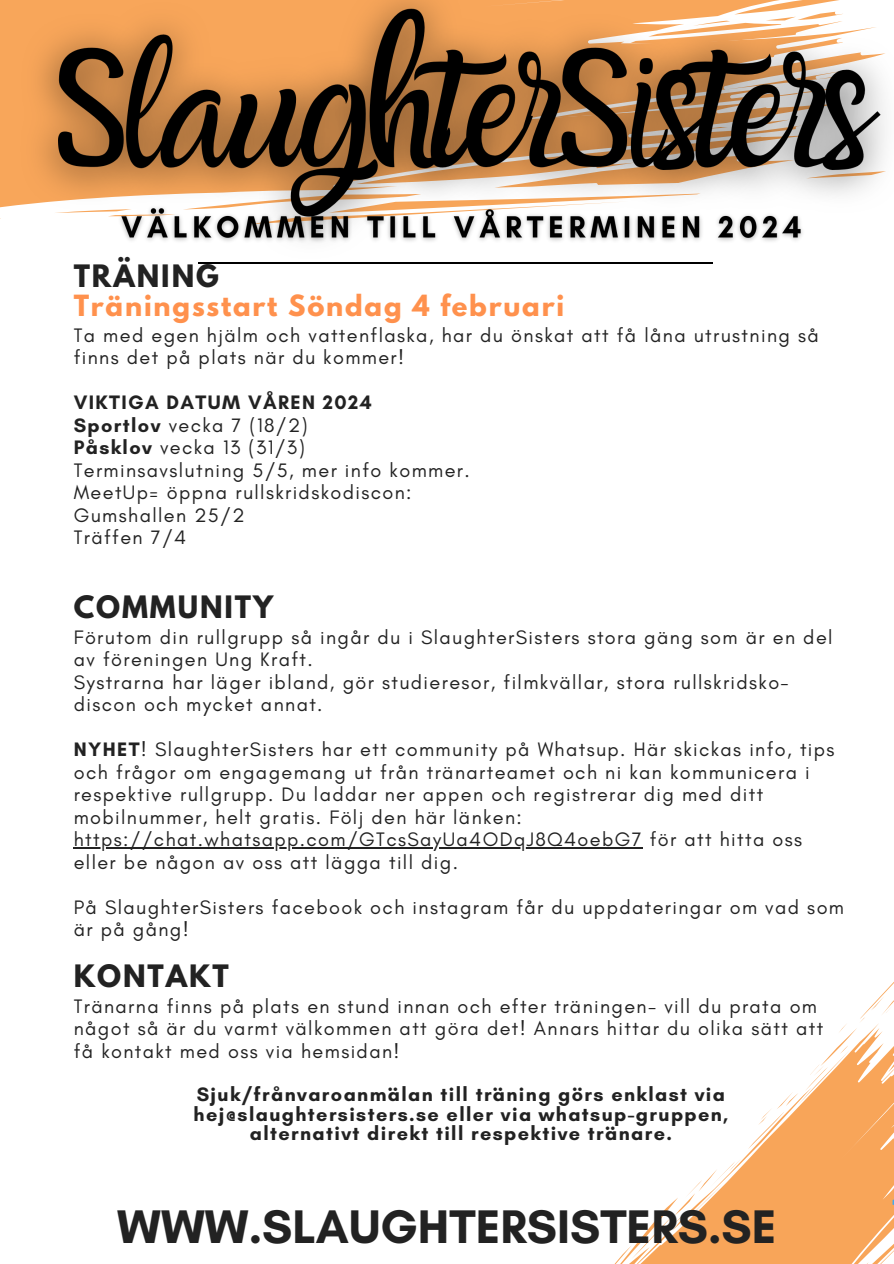
<style>
.page{position:relative;width:894px;height:1264px;background:#fff}
.page>*{position:absolute;margin:0;border:0;box-sizing:border-box;transform-origin:0 0}
.t1{font:700 48px "Glacial Indifference";color:#222}
.t2{font:700 27.3px "League Spartan";letter-spacing:.07em;color:#222}
.t3{font:700 25.8px "League Spartan";letter-spacing:.07em;color:#ff914d}
.t4{font:19.8px/22.5px "Glacial Indifference";letter-spacing:.07em;color:#222}
.t5{font:700 19.8px/19.2px "Glacial Indifference";letter-spacing:.07em;color:#222;text-align:center}
.s1{font-weight:700}
</style>
<div class="page">
<svg style="left:615px;top:982px;width:279px;height:281px"></svg>
<img style="left:5px;top:0;width:881px;height:264px">
<img style="left:113px;top:201px;width:696px;height:47px">
<hr style="left:74px;top:847px;width:568px;height:1px;background:#222">
<p class="t2" style="left:74px;top:262px;width:147px">TRÄNING</p>
<p class="t3" style="left:74px;top:293px;width:492px">Träningsstart Söndag 4 februari</p>
<p class="t4" style="left:74px;top:323px;width:746px">Ta med egen hjälm och vattenflaska, har du önskat att få låna utrustning så finns det på plats när du kommer!</p>
<p class="t5" style="left:74px;top:393px;width:299px">VIKTIGA DATUM VÅREN 2024</p>
<p class="t4" style="left:74px;top:413px;width:235px"><span class="s1">Sportlov</span> vecka 7 (18/2)</p>
<p class="t4" style="left:74px;top:436px;width:232px"><span class="s1">Påsklov</span> vecka 13 (31/3)</p>
<p class="t4" style="left:74px;top:458px;width:397px">Terminsavslutning 5/5, mer info kommer.</p>
<p class="t4" style="left:74px;top:481px;width:339px">MeetUp= öppna rullskridskodiscon:</p>
<p class="t4" style="left:74px;top:503px;width:172px">Gumshallen 25/2</p>
<p class="t4" style="left:74px;top:526px;width:114px">Träffen 7/4</p>
<p class="t2" style="left:74px;top:593px;width:201px">COMMUNITY</p>
<p class="t4" style="left:74px;top:625px;width:760px">Förutom din rullgrupp så ingår du i SlaughterSisters stora gäng som är en del av föreningen Ung Kraft.</p>
<p class="t4" style="left:74px;top:670px;width:716px">Systrarna har läger ibland, gör studieresor, filmkvällar, stora rullskridsko&shy;discon och mycket annat.</p>
<p class="t4" style="left:74px;top:738px;width:762px"><span class="s1">NYHET</span>! SlaughterSisters har ett community på Whatsup. Här skickas info, tips och frågor om engagemang ut från tränarteamet och ni kan kommunicera i respektive rullgrupp. Du laddar ner appen och registrerar dig med ditt mobilnummer, helt gratis. Följ den här länken:</p>
<p class="t4" style="left:74px;top:828px;width:729px">https://chat.whatsapp.com/GTcsSayUa4ODqJ8Q4oebG7 för att hitta oss eller be någon av oss att lägga till dig.</p>
<p class="t4" style="left:74px;top:895px;width:771px">På SlaughterSisters facebook och instagram får du uppdateringar om vad som är på gång!</p>
<p class="t2" style="left:74px;top:962px;width:157px">KONTAKT</p>
<p class="t4" style="left:74px;top:994px;width:750px">Tränarna finns på plats en stund innan och efter träningen- vill du prata om något så är du varmt välkommen att göra det! Annars hittar du olika sätt att få kontakt med oss via hemsidan!</p>
<p class="t5" style="left:193px;top:1084px;width:536px">Sjuk/frånvaroanmälan till träning görs enklast via hej@slaughtersisters.se eller via whatsup-gruppen, alternativt direkt till respektive tränare.</p>
<p class="t1" style="left:117px;top:1197px;width:660px">WWW.SLAUGHTERSISTERS.SE</p>
</div>
